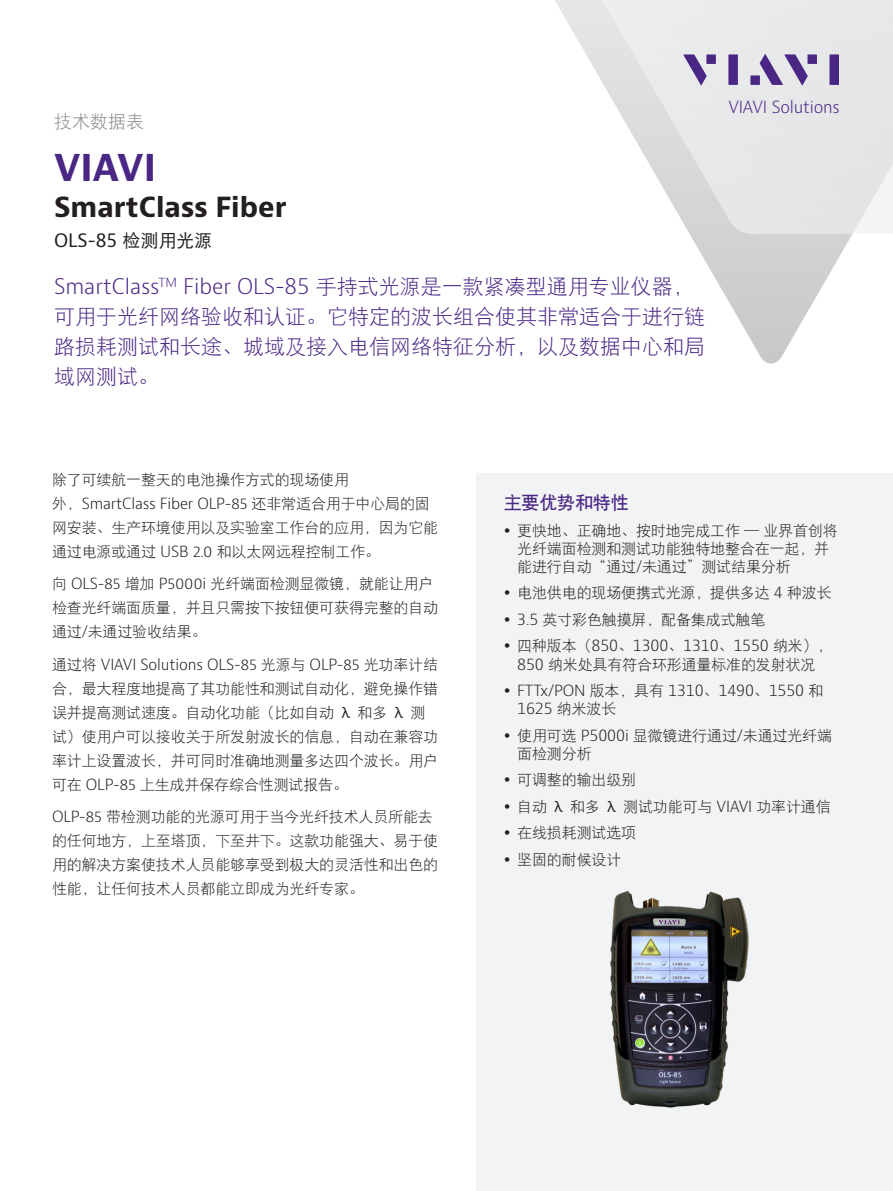
<style>
.page{position:relative;width:893px;height:1191px;background:#fff}
.page>*{position:absolute;margin:0;border:0;box-sizing:border-box;transform-origin:0 0}
.H1_Brand_Sub-Brand_2{font:700 36px "Bernino Sans";color:#4a2785}
.H2_Product_18_24{font:700 27px "Bernino Sans";color:#231f20}
.Cover_subhead_12_pt{font:21px/30px "DFP Hei W3";color:#4a2785}
.H3_Product_Descripto{font:18px "Bernino Sans";color:#231f20}
.H2_Bullet_Heading_Pu{font:18px "DFP Hei W7";letter-spacing:-.01em;color:#4a2785}
.P_DocType{font:18px "DFP Hei W3";color:#87898c}
.t1{font:300 16.35px "Bernino Sans";letter-spacing:-.01em;color:#4a2785}
.P_10_16{font:15px/24px "DFP Hei W3";letter-spacing:-.01em;color:#231f20}
.t2{font:300 15px/18px "Bernino Sans";letter-spacing:-.01em;color:#231f20}
.s1{font-family:"DFP Hei W5"}
.s2{font-family:"Bernino Sans";font-weight:300}
.s3{font-family:"DFP Hei W3";font-weight:400}
</style>
<div class="page">
<svg style="left:690px;top:234px;width:162px;height:130px"></svg>
<svg style="left:555px;top:0;width:338px;height:234px"></svg>
<svg style="left:683px;top:54px;width:24px;height:31px"></svg>
<div style="left:706px;top:54px;width:10px;height:10px;background:#4a2785"></div>
<div style="left:728px;top:54px;width:10px;height:31px;background:#4a2785"></div>
<div style="left:807px;top:54px;width:10px;height:10px;background:#4a2785"></div>
<div style="left:829px;top:54px;width:10px;height:31px;background:#4a2785"></div>
<svg style="left:760px;top:54px;width:48px;height:31px"></svg>
<div style="left:750px;top:75px;width:10px;height:10px;background:#4a2785"></div>
<div style="left:477px;top:473px;width:416px;height:718px;background:#f2f3f4"></div>
<img style="left:610px;top:890px;width:139px;height:218px">
<p class="P_DocType" style="left:54px;top:112px;width:91px">技术数据表</p>
<p class="H1_Brand_Sub-Brand_2" style="left:54px;top:144px;width:104px">VIAVI</p>
<p class="H2_Product_18_24" style="left:54px;top:189px;width:234px">SmartClass Fiber</p>
<p class="H3_Product_Descripto" style="left:54px;top:228px;width:160px">OLS-85 <span class="s1">检测用光源</span></p>
<p class="Cover_subhead_12_pt" style="left:54px;top:271px;width:652px"><span class="s2">SmartClass</span><sup>TM</sup> <span class="s2">Fiber OLS-85</span> 手持式光源是一款紧凑型通用专业仪器，可用于光纤网络验收和认证。它特定的波长组合使其非常适合于进行链路损耗测试和长途、城域及接入电信网络特征分析，以及数据中心和局域网测试。</p>
<p class="t1" style="left:728px;top:96px;width:113px">VIAVI Solutions</p>
<p class="P_10_16" style="left:52px;top:467px;width:388px">除了可续航一整天的电池操作方式的现场使用<br>外，<span class="s2">SmartClass Fiber OLP-85</span> 还非常适合用于中心局的固网安装、生产环境使用以及实验室工作台的应用，因为它能通过电源或通过 <span class="s2">USB 2.0</span> 和以太网远程控制工作。</p>
<p class="P_10_16" style="left:52px;top:571px;width:388px">向 <span class="s2">OLS-85</span> 增加 <span class="s2">P5000i</span> 光纤端面检测显微镜，就能让用户检查光纤端面质量，并且只需按下按钮便可获得完整的自动通过<span class="s2">/</span>未通过验收结果。</p>
<p class="P_10_16" style="left:52px;top:652px;width:388px">通过将 <span class="s2">VIAVI Solutions OLS-85</span> 光源与 <span class="s2">OLP-85</span> 光功率计结合，最大程度地提高了其功能性和测试自动化，避免操作错误并提高测试速度。自动化功能（比如自动 <span class="s1">λ</span> 和多 <span class="s1">λ</span> 测试）使用户可以接收关于所发射波长的信息，自动在兼容功率计上设置波长，并可同时准确地测量多达四个波长。用户可在 <span class="s2">OLP-85</span> 上生成并保存综合性测试报告。</p>
<p class="P_10_16" style="left:52px;top:805px;width:388px"><span class="s2">OLP-85</span> 带检测功能的光源可用于当今光纤技术人员所能去的任何地方，上至塔顶，下至井下。这款功能强大、易于使用的解决方案使技术人员能够享受到极大的灵活性和出色的性能，让任何技术人员都能立即成为光纤专家。</p>
<p class="H2_Bullet_Heading_Pu" style="left:504px;top:494px;width:126px">主要优势和特性</p>
<p class="P_10_16" style="left:517px;top:521px;width:322px;line-height:18px">更快地、正确地、按时地完成工作 — 业界首创将光纤端面检测和测试功能独特地整合在一起，并能进行自动“通过<span class="s2">/</span>未通过”测试结果分析</p>
<p class="P_10_16" style="left:517px;top:581px;width:316px">电池供电的现场便携式光源，提供多达 <span class="s2">4</span> 种波长</p>
<p class="P_10_16" style="left:517px;top:607px;width:250px"><span class="s2">3.5</span> 英寸彩色触摸屏，配备集成式触笔</p>
<p class="P_10_16" style="left:517px;top:637px;width:317px;line-height:18px">四种版本（<span class="s2">850</span>、<span class="s2">1300</span>、<span class="s2">1310</span>、<span class="s2">1550</span> 纳米），<br><span class="s2">850</span> 纳米处具有符合环形通量标准的发射状况</p>
<p class="t2" style="left:517px;top:682px;width:308px">FTTx/PON <span class="s3">版本，具有</span> 1310<span class="s3">、</span>1490<span class="s3">、</span>1550 <span class="s3">和<br></span>1625 <span class="s3">纳米波长</span></p>
<p class="P_10_16" style="left:517px;top:726px;width:316px;line-height:18px">使用可选 <span class="s2">P5000i</span> 显微镜进行通过<span class="s2">/</span>未通过光纤端面检测分析</p>
<p class="P_10_16" style="left:517px;top:767px;width:120px">可调整的输出级别</p>
<p class="P_10_16" style="left:517px;top:794px;width:315px">自动 <span class="s1">λ</span> 和多 <span class="s1">λ</span> 测试功能可与 <span class="s2">VIAVI</span> 功率计通信</p>
<p class="P_10_16" style="left:517px;top:820px;width:120px">在线损耗测试选项</p>
<p class="P_10_16" style="left:517px;top:847px;width:106px">坚固的耐候设计</p>
</div>
